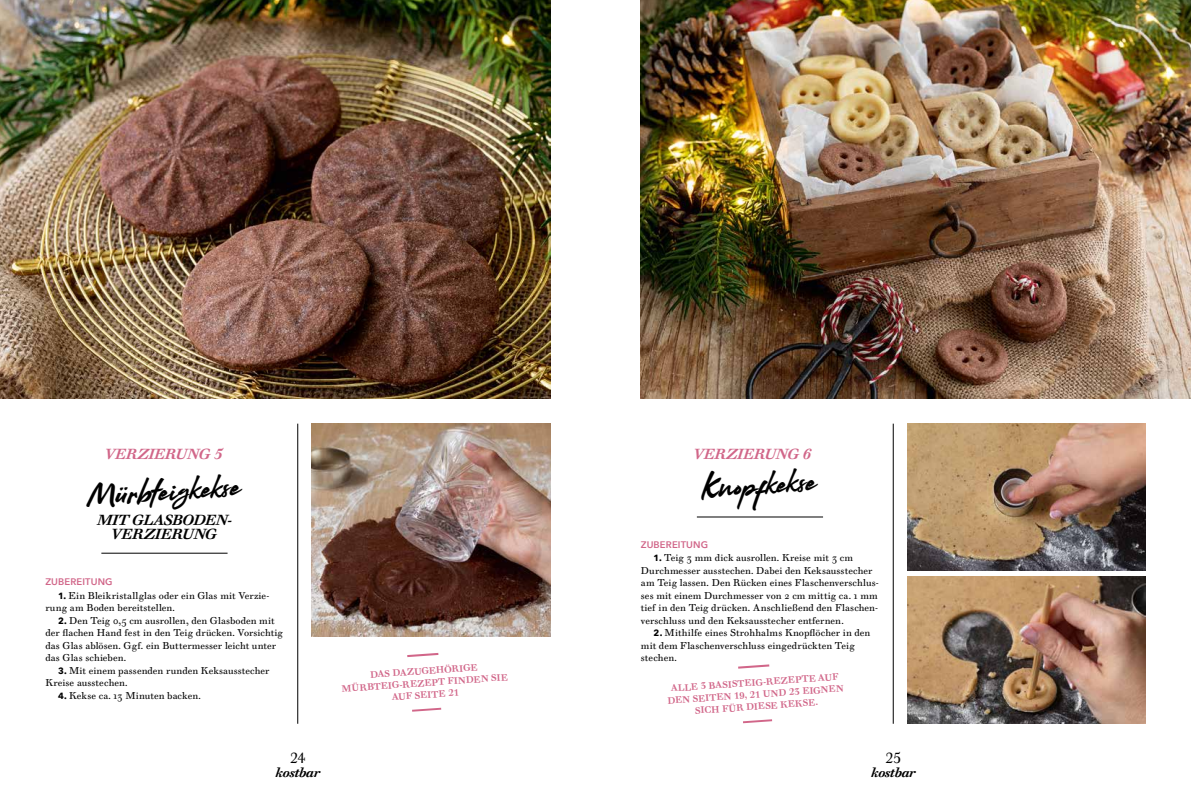
<style>
.page{position:relative;width:1191px;height:794px;background:#fff}
.page>*{position:absolute;margin:0;border:0;box-sizing:border-box;transform-origin:0 0}
.t1{font:32.4px "Arkipelago";color:#000}
.t2{font:italic 700 14px/14px "Walbaum Text Pro";letter-spacing:-.025em;color:#000;text-align:center}
.t3{font:italic 700 14px "Walbaum Text Pro";letter-spacing:-.025em;color:#d16689}
.t4{font:14px "Walbaum Text Pro";color:#000}
.t5{font:italic 700 13px "Walbaum Text Pro";letter-spacing:-.03em;color:#000}
.t6{font:9.5px/12.5px "Walbaum Text Pro";letter-spacing:.01em;color:#000}
.t7{font:600 9.5px "Avenir Next";letter-spacing:.015em;color:#d16689}
.t8{font:700 9px/12px "Walbaum Text Pro";color:#d16689;text-align:center}
.s1{font-family:"Avenir Next";font-weight:700;font-size:9px}
</style>
<div class="page">
<img style="left:0;top:0;width:550px;height:398px">
<hr style="left:297px;top:423px;width:1px;height:300px;background:#000">
<img style="left:641px;top:0;width:550px;height:398px">
<hr style="left:697px;top:517px;width:126px;height:1px;background:#000">
<hr style="left:893px;top:423px;width:1px;height:300px;background:#000">
<img style="left:312px;top:424px;width:238px;height:212px">
<hr style="left:101px;top:553px;width:126px;height:1px;background:#000">
<img style="left:907px;top:576px;width:238px;height:147px">
<img style="left:907px;top:424px;width:238px;height:146px">
<h2 class="t3" style="left:105px;top:445px;width:119px">VERZIERUNG 5</h2>
<h2 class="t3" style="left:694px;top:445px;width:119px">VERZIERUNG 6</h2>
<h1 class="t1" style="left:87px;top:475px;width:155px;rotate:-4deg">Mürbteigkekse</h1>
<h2 class="t2" style="left:97px;top:513px;width:136px">MIT GLASBODEN-<br>VERZIERUNG</h2>
<p class="t7" style="left:45px;top:574px;width:69px">ZUBEREITUNG</p>
<p class="t6" style="left:45px;top:589px;width:225px;text-indent:13px"><span class="s1">1.</span> Ein Bleikristallglas oder ein Glas mit Verzie&shy;rung am Boden bereitstellen.</p>
<p class="t6" style="left:45px;top:614px;width:239px;text-indent:13px"><span class="s1">2.</span> Den Teig 0,5 cm ausrollen, den Glasboden mit der flachen Hand fest in den Teig drücken. Vorsichtig das Glas ablösen. Ggf. ein Buttermesser leicht unter das Glas schieben.</p>
<p class="t6" style="left:45px;top:664px;width:226px;text-indent:13px"><span class="s1">3.</span> Mit einem passenden runden Keksausstecher<br>Kreise ausstechen.</p>
<p class="t6" style="left:58px;top:689px;width:144px"><span class="s1">4.</span> Kekse ca. 13 Minuten backen.</p>
<h2 class="t4" style="left:290px;top:750px;width:17px">24</h2>
<h3 class="t5" style="left:275px;top:765px;width:46px">kostbar</h3>
<p class="t8" style="left:340px;top:671px;width:168px;rotate:-4deg">DAS DAZUGEHÖRIGE<br>MÜRBTEIG-REZEPT FINDEN SIE<br>AUF SEITE 21</p>
<h1 class="t1" style="left:700px;top:467px;width:117px;rotate:-4deg">Knopfkekse</h1>
<p class="t7" style="left:641px;top:536px;width:69px">ZUBEREITUNG</p>
<p class="t6" style="left:641px;top:552px;width:239px;text-indent:13px"><span class="s1">1.</span> Teig 3 mm dick ausrollen. Kreise mit 3 cm Durchmesser ausstechen. Dabei den Keksausstecher am Teig lassen. Den Rücken eines Flaschenverschlus&shy;ses mit einem Durchmesser von 2 cm mittig ca. 1 mm tief in den Teig drücken. Anschließend den Flaschen&shy;verschluss und den Keksausstecher entfernen.</p>
<p class="t6" style="left:641px;top:627px;width:231px;text-indent:13px"><span class="s1">2.</span> Mithilfe eines Strohhalms Knopflöcher in den mit dem Flaschenverschluss eingedrückten Teig stechen.</p>
<p class="t8" style="left:666px;top:683px;width:178px;rotate:-4deg">ALLE 3 BASISTEIG-REZEPTE AUF<br>DEN SEITEN 19, 21 UND 23 EIGNEN<br>SICH FÜR DIESE KEKSE.</p>
<h2 class="t4" style="left:885px;top:750px;width:17px">25</h2>
<h3 class="t5" style="left:871px;top:765px;width:46px">kostbar</h3>
</div>
